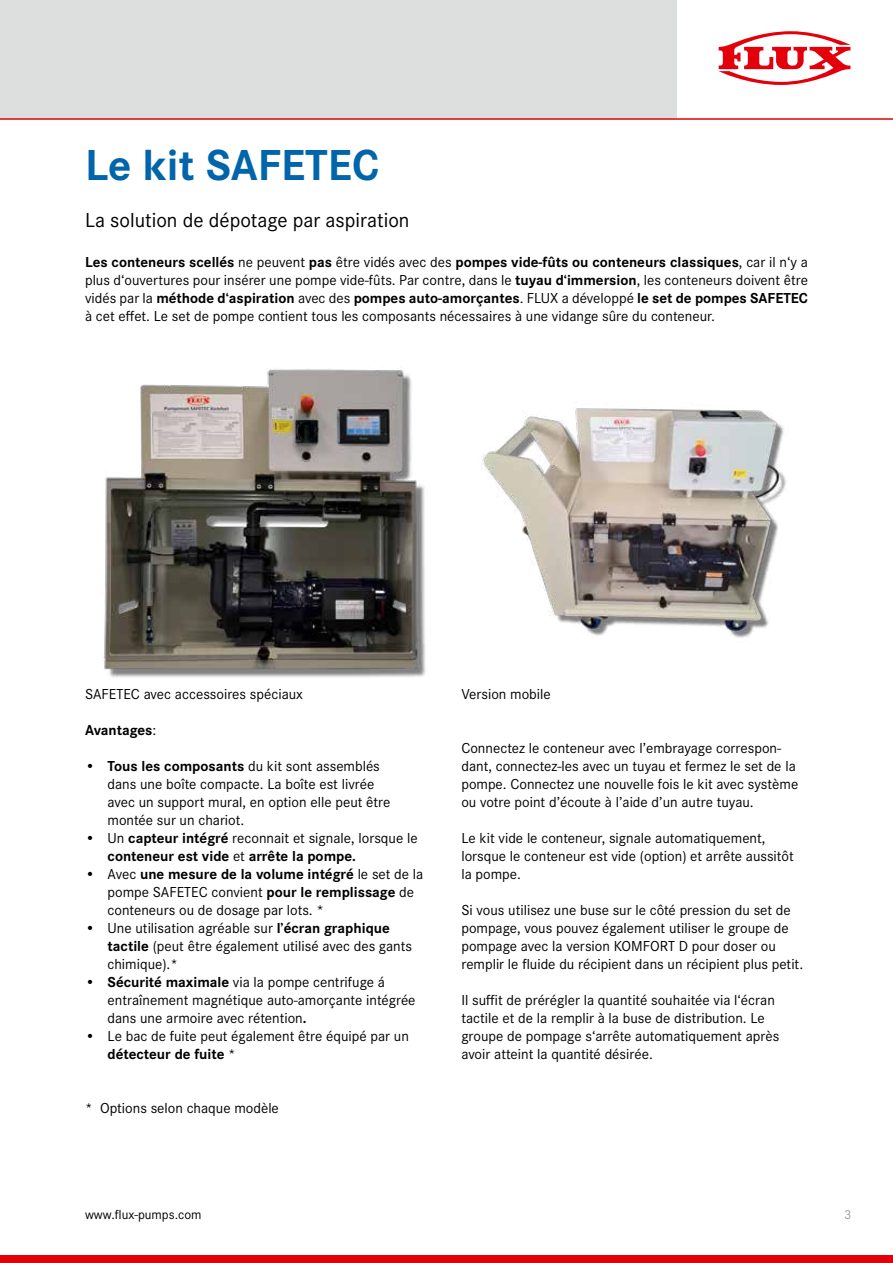
<style>
.page{position:relative;width:893px;height:1263px;background:#fff}
.page>*{position:absolute;margin:0;border:0;box-sizing:border-box;transform-origin:0 0}
.t1{font:700 45px "Corporate S";color:#0065aa}
.t2{font:21px "Corporate S";color:#000}
.t3{font:15px/18px "Corporate S";color:#000}
.t4{font:700 15px/18px "Corporate S";color:#000}
.t5{font:13.5px "Corporate S";color:#000}
.t6{font:13.5px "Corporate S";color:#9c9c9d}
.s1{font-weight:700}
.s2{font-weight:400}
</style>
<div class="page">
<div style="left:0;top:0;width:677px;height:119px;background:#dddede"></div>
<div style="left:0;top:1255px;width:893px;height:8px;background:#e3000b"></div>
<svg style="left:719px;top:31px;width:131px;height:54px"></svg>
<hr style="left:0;top:118px;width:893px;height:2px;background:#e3000b">
<img style="left:103px;top:367px;width:323px;height:311px">
<img style="left:482px;top:402px;width:304px;height:236px">
<h1 class="t1" style="left:85px;top:139px;width:295px">Le kit SAFETEC</h1>
<h2 class="t2" style="left:85px;top:208px;width:326px">La solution de dépotage par aspiration</h2>
<p class="t3" style="left:85px;top:253px;width:724px;text-align:justify"><span class="s1">Les conteneurs scellés</span> ne peuvent <span class="s1">pas</span> être vidés avec des <span class="s1">pompes vide-fûts ou conteneurs classiques</span>, car il n‘y a plus d‘ouvertures pour insérer une pompe vide-fûts. Par contre, dans le <span class="s1">tuyau d‘immersion</span>, les conteneurs doivent être vidés par la <span class="s1">méthode d‘aspiration</span> avec des <span class="s1">pompes auto-amorçantes</span>. FLUX a développé <span class="s1">le set de pompes SAFETEC </span>à cet effet. Le set de pompe contient tous les composants nécessaires à une vidange sûre du conteneur.</p>
<p class="t3" style="left:85px;top:685px;width:219px">SAFETEC avec accessoires spéciaux</p>
<p class="t4" style="left:85px;top:721px;width:73px">Avantages<span class="s2">:</span></p>
<p class="t3" style="left:108px;top:757px;width:284px;text-indent:-22px">• <span class="s1">Tous les composants</span> du kit sont assemblés dans une boîte compacte. La boîte est livrée avec un support mural, en option elle peut être montée sur un chariot.</p>
<p class="t4" style="left:108px;top:829px;width:312px;text-indent:-22px"><span class="s2">• Un</span> capteur intégré <span class="s2">reconnait et signale, lorsque le </span>conteneur est vide <span class="s2">et</span> arrête la pompe.</p>
<p class="t3" style="left:108px;top:865px;width:317px;text-indent:-22px">• Avec <span class="s1">une mesure de la volume intégré</span> le set de la pompe SAFETEC convient <span class="s1">pour le remplissage</span> de conteneurs ou de dosage par lots. *</p>
<p class="t3" style="left:108px;top:919px;width:306px;text-indent:-22px">• Une utilisation agréable sur <span class="s1">l’écran graphique tactile</span> (peut être également utilisé avec des gants chimique).*</p>
<p class="t3" style="left:108px;top:973px;width:310px;text-indent:-22px">• <span class="s1">Sécurité maximale</span> via la pompe centrifuge á entraînement magnétique auto-amorçante intégrée dans une armoire avec rétention<span class="s1">.</span></p>
<p class="t3" style="left:108px;top:1027px;width:303px;text-indent:-22px">• Le bac de fuite peut également être équipé par un <span class="s1">détecteur de fuite</span> *</p>
<p class="t3" style="left:85px;top:1099px;width:195px">* Options selon chaque modèle</p>
<p class="t3" style="left:461px;top:685px;width:91px">Version mobile</p>
<p class="t3" style="left:461px;top:739px;width:338px">Connectez le conteneur avec l’embrayage correspon&shy;dant, connectez-les avec un tuyau et fermez le set de la pompe. Connectez une nouvelle fois le kit avec système ou votre point d’écoute à l’aide d’un autre tuyau.</p>
<p class="t3" style="left:461px;top:829px;width:334px">Le kit vide le conteneur, signale automatiquement, lorsque le conteneur est vide (option) et arrête aussitôt la pompe.</p>
<p class="t3" style="left:461px;top:901px;width:343px">Si vous utilisez une buse sur le côté pression du set de pompage, vous pouvez également utiliser le groupe de pompage avec la version KOMFORT D pour doser ou remplir le fluide du récipient dans un récipient plus petit.</p>
<p class="t3" style="left:461px;top:991px;width:319px">Il suffit de prérégler la quantité souhaitée via l‘écran tactile et de la remplir à la buse de distribution. Le groupe de pompage s‘arrête automatiquement après avoir atteint la quantité désirée.</p>
<p class="t5" style="left:85px;top:1206px;width:118px">www.flux-pumps.com</p>
<p class="t6" style="left:844px;top:1206px;width:9px">3</p>
</div>
